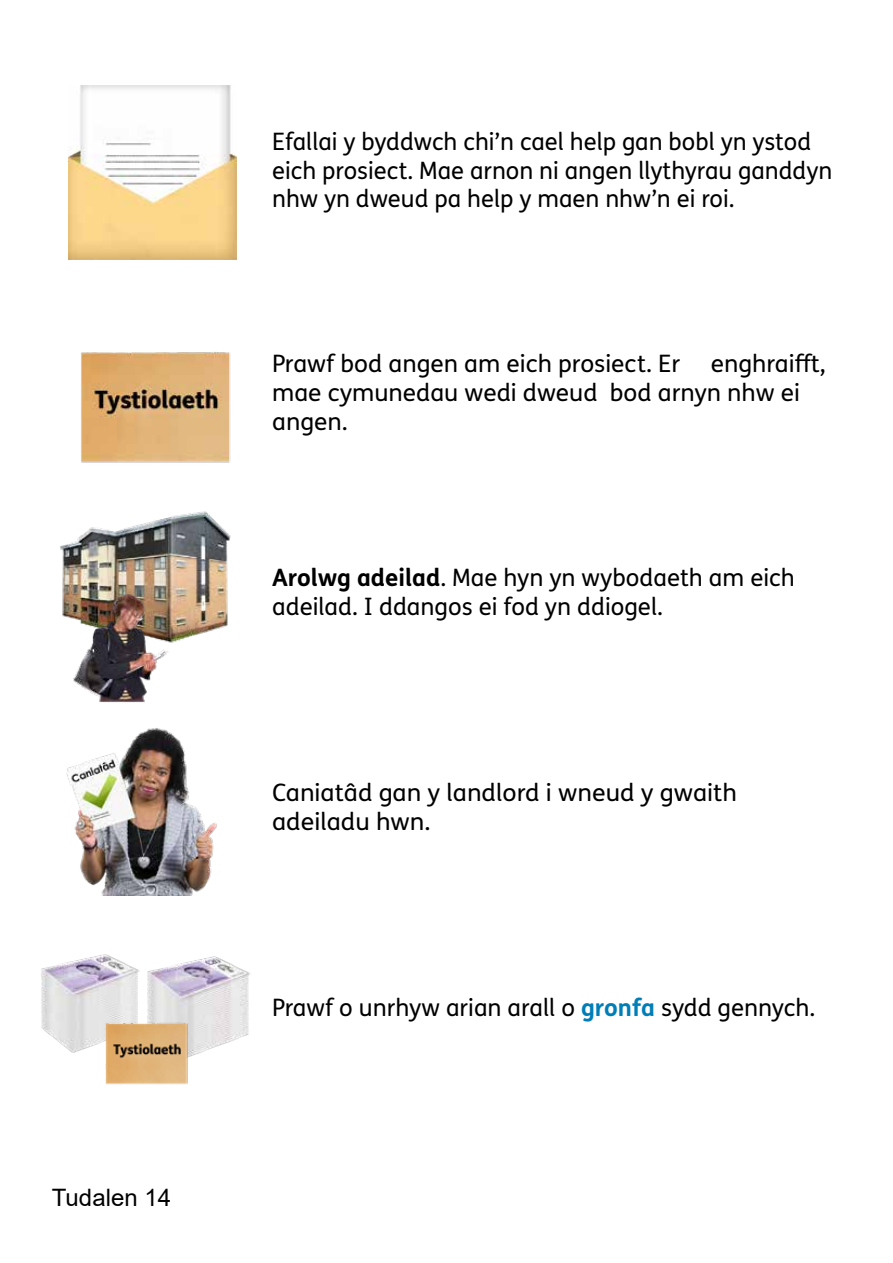
<style>
.page{position:relative;width:893px;height:1263px;background:#fff}
.page>*{position:absolute;margin:0;border:0;box-sizing:border-box;transform-origin:0 0}
.t1{font:24px/28.8px "FS Me Pro";color:#000}
.t2{font:24px/28.8px "FS Me Pro";color:#000;scale:1.04 1}
.t3{font:24px "Arial";color:#000}
.s1{font-weight:700}
.s2{font-weight:700;color:#007eb7}
</style>
<div class="page">
<img style="left:81px;top:352px;width:150px;height:111px">
<img style="left:68px;top:85px;width:169px;height:174px">
<img style="left:66px;top:728px;width:151px;height:167px">
<img style="left:41px;top:954px;width:98px;height:99px">
<img style="left:147px;top:956px;width:103px;height:100px">
<img style="left:97px;top:993px;width:95px;height:92px">
<img style="left:60px;top:511px;width:171px;height:131px">
<img style="left:66px;top:593px;width:110px;height:109px">
<p class="t3" style="left:52px;top:1181px;width:121px">Tudalen 14</p>
<p class="t1" style="left:272px;top:127px;width:562px">Efallai y byddwch chi’n cael help gan bobl yn ystod eich prosiect. Mae arnon ni angen llythyrau ganddyn nhw yn dweud pa help y maen nhw’n ei roi.</p>
<p class="t1" style="left:272px;top:349px;width:555px;text-indent:439px">enghraift, mae cymunedau wedi dweud bod arnyn nhw ei angen.</p>
<p class="t1" style="left:272px;top:349px;width:409px">Prawf bod angen am eich prosiect. Er</p>
<p class="t1" style="left:272px;top:563px;width:524px"><span class="s1">Arolwg adeilad</span>. Mae hyn yn wybodaeth am eich adeilad. I ddangos ei fod yn ddiogel.</p>
<p class="t2" style="left:272px;top:778px;width:448px">Caniatâd gan y landlord i wneud y gwaith adeiladu hwn.</p>
<p class="t1" style="left:272px;top:993px;width:545px">Prawf o unrhyw arian arall o <span class="s2">gronfa</span> sydd gennych.</p>
</div>
